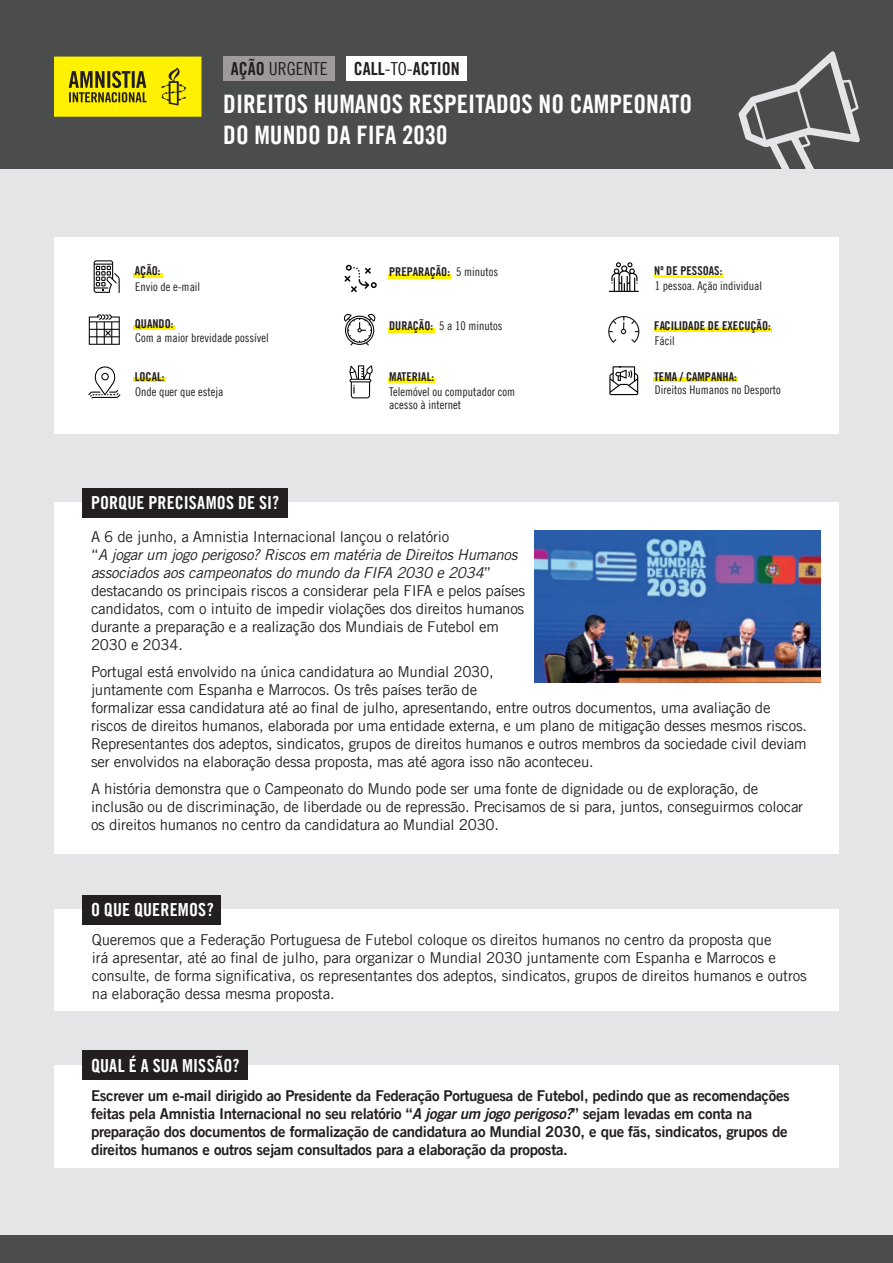
<style>
.page{position:relative;width:893px;height:1263px;background:#e4e5e7}
.page>*{position:absolute;margin:0;border:0;box-sizing:border-box;transform-origin:0 0}
.t1{font:25.5px/30.6px "Amnesty Trade Gothic Bd Cn 20";color:#fff}
.t2{font:18px "Amnesty Trade Gothic Bd Cn 20";letter-spacing:.01em;color:#fff}
.t3{font:18px "Amnesty Trade Gothic Bd Cn 20";color:#231f20}
.t4{font:18px "Amnesty Trade Gothic Cn 18";color:#231f20}
.t5{font:15px/18px "Amnesty Trade Gothic";letter-spacing:-.015em;color:#231f20}
.t6{font:15px/18px "Amnesty Trade Gothic Bd 2";letter-spacing:-.02em;color:#231f20}
.t7{font:12.15px "Amnesty Trade Gothic Bd Cn 20";color:#231f20}
.t8{font:12px/13.5px "Amnesty Trade Gothic Cn 18";color:#231f20}
.s1{font-family:"Amnesty Trade Gothic Bd Cn 20"}
.s2{font-family:"Amnesty Trade Gothic Cn 18"}
.s3{font-style:italic}
.s4{font-family:"Amnesty Trade Gothic Bd 2 Obl"}
</style>
<div class="page">
<div style="left:0;top:0;width:893px;height:168px;background:#4a4d4b"></div>
<svg style="left:738px;top:51px;width:122px;height:118px"></svg>
<div style="left:0;top:1236px;width:893px;height:27px;background:#4a4d4b"></div>
<div style="left:54px;top:237px;width:785px;height:197px;background:#fff"></div>
<div style="left:54px;top:503px;width:785px;height:351px;background:#fff"></div>
<div style="left:82px;top:488px;width:206px;height:29px;background:#231f20"></div>
<div style="left:54px;top:910px;width:785px;height:101px;background:#fff"></div>
<div style="left:82px;top:895px;width:139px;height:29px;background:#231f20"></div>
<div style="left:54px;top:1065px;width:785px;height:102px;background:#fff"></div>
<div style="left:82px;top:1050px;width:166px;height:29px;background:#231f20"></div>
<div style="left:388px;top:378px;width:47px;height:5px;background:#fff101"></div>
<div style="left:654px;top:327px;width:117px;height:5px;background:#fff101"></div>
<div style="left:133px;top:377px;width:33px;height:5px;background:#fff101"></div>
<svg style="left:344px;top:314px;width:32px;height:31px"></svg>
<svg style="left:89px;top:314px;width:31px;height:31px"></svg>
<svg style="left:94px;top:260px;width:26px;height:33px"></svg>
<svg style="left:88px;top:366px;width:32px;height:32px"></svg>
<svg style="left:609px;top:262px;width:30px;height:30px"></svg>
<svg style="left:609px;top:366px;width:29px;height:29px"></svg>
<svg style="left:349px;top:365px;width:24px;height:33px"></svg>
<svg style="left:345px;top:265px;width:32px;height:27px"></svg>
<svg style="left:608px;top:316px;width:31px;height:27px"></svg>
<div style="left:133px;top:273px;width:29px;height:5px;background:#fff101"></div>
<hr style="left:388px;top:274px;width:63px;height:4px;background:#fff101">
<div style="left:388px;top:328px;width:46px;height:5px;background:#fff101"></div>
<svg style="left:654px;top:273px;width:69px;height:5px"></svg>
<div style="left:133px;top:325px;width:42px;height:5px;background:#fff101"></div>
<hr style="left:654px;top:378px;width:84px;height:4px;background:#fff101">
<div style="left:223px;top:57px;width:112px;height:24px;background:#9d9a99"></div>
<div style="left:346px;top:57px;width:121px;height:24px;background:#fff"></div>
<svg style="left:54px;top:57px;width:147px;height:60px;background:#dcd005"></svg>
<img style="left:534px;top:531px;width:286px;height:151px">
<p class="t4" style="left:231px;top:62px;width:98px"><span class="s1">AÇÃO</span> URGENTE</p>
<p class="t3" style="left:354px;top:61px;width:107px">CALL<span class="s2">-TO-</span>ACTION</p>
<h1 class="t1" style="left:223px;top:91px;width:470px">DIREITOS HUMANOS RESPEITADOS NO CAMPEONATO<br>DO MUNDO DA FIFA 2030</h1>
<p class="t7" style="left:135px;top:266px;width:27px">AÇÃO:</p>
<p class="t8" style="left:135px;top:281px;width:67px">Envio de e-mail</p>
<p class="t7" style="left:389px;top:267px;width:62px">PREPARAÇÃO:</p>
<p class="t8" style="left:456px;top:267px;width:43px">5 minutos</p>
<p class="t7" style="left:654px;top:266px;width:70px">Nº DE PESSOAS:</p>
<p class="t8" style="left:655px;top:280px;width:109px">1 pessoa. Ação individual</p>
<p class="t7" style="left:135px;top:319px;width:40px">QUANDO:</p>
<p class="t8" style="left:135px;top:332px;width:135px">Com a maior brevidade possível</p>
<p class="t7" style="left:135px;top:371px;width:31px">LOCAL:</p>
<p class="t7" style="left:389px;top:321px;width:45px">DURAÇÃO:</p>
<p class="t7" style="left:389px;top:372px;width:46px">MATERIAL:</p>
<p class="t7" style="left:654px;top:371px;width:84px">TEMA / CAMPANHA:</p>
<p class="t7" style="left:654px;top:321px;width:118px">FACILIDADE DE EXECUÇÃO:</p>
<p class="t8" style="left:439px;top:320px;width:65px">5 a 10 minutos</p>
<p class="t8" style="left:655px;top:335px;width:21px">Fácil</p>
<p class="t8" style="left:135px;top:386px;width:90px">Onde quer que esteja</p>
<p class="t8" style="left:389px;top:386px;width:127px">Telemóvel ou computador com acesso à internet</p>
<p class="t8" style="left:655px;top:385px;width:127px">Direitos Humanos no Desporto</p>
<p class="t2" style="left:91px;top:495px;width:190px">PORQUE PRECISAMOS DE SI?</p>
<p class="t5" style="left:91px;top:527px;width:436px">A 6 de junho, a Amnistia Internacional lançou o relatório<br>“<span class="s3">A jogar um jogo perigoso? Riscos em matéria de Direitos Humanos associados aos campeonatos do mundo da FIFA 2030 e 2034</span>” destacando os principais riscos a considerar pela FIFA e pelos países candidatos, com o intuito de impedir violações dos direitos humanos durante a preparação e a realização dos Mundiais de Futebol em 2030 e 2034.</p>
<p class="t5" style="left:91px;top:664px;width:717px">Portugal está envolvido na única candidatura ao Mundial 2030,<br>juntamente com Espanha e Marrocos. Os três países terão de<br>formalizar essa candidatura até ao final de julho, apresentando, entre outros documentos, uma avaliação de riscos de direitos humanos, elaborada por uma entidade externa, e um plano de mitigação desses mesmos riscos.<br>Representantes dos adeptos, sindicatos, grupos de direitos humanos e outros membros da sociedade civil deviam ser envolvidos na elaboração dessa proposta, mas até agora isso não aconteceu.</p>
<p class="t5" style="left:91px;top:781px;width:714px">A história demonstra que o Campeonato do Mundo pode ser uma fonte de dignidade ou de exploração, de inclusão ou de discriminação, de liberdade ou de repressão. Precisamos de si para, juntos, conseguirmos colocar os direitos humanos no centro da candidatura ao Mundial 2030.</p>
<p class="t2" style="left:91px;top:903px;width:124px">O QUE QUEREMOS?</p>
<p class="t5" style="left:92px;top:932px;width:717px">Queremos que a Federação Portuguesa de Futebol coloque os direitos humanos no centro da proposta que<br>irá apresentar, até ao final de julho, para organizar o Mundial 2030 juntamente com Espanha e Marrocos e consulte, de forma significativa, os representantes dos adeptos, sindicatos, grupos de direitos humanos e outros na elaboração dessa mesma proposta.</p>
<p class="t2" style="left:91px;top:1059px;width:150px">QUAL É A SUA MISSÃO?</p>
<p class="t6" style="left:91px;top:1088px;width:700px">Escrever um e-mail dirigido ao Presidente da Federação Portuguesa de Futebol, pedindo que as recomendações feitas pela Amnistia Internacional no seu relatório “<span class="s4">A jogar um jogo perigoso?</span>” sejam levadas em conta na preparação dos documentos de formalização de candidatura ao Mundial 2030, e que fãs, sindicatos, grupos de direitos humanos e outros sejam consultados para a elaboração da proposta.</p>
</div>
